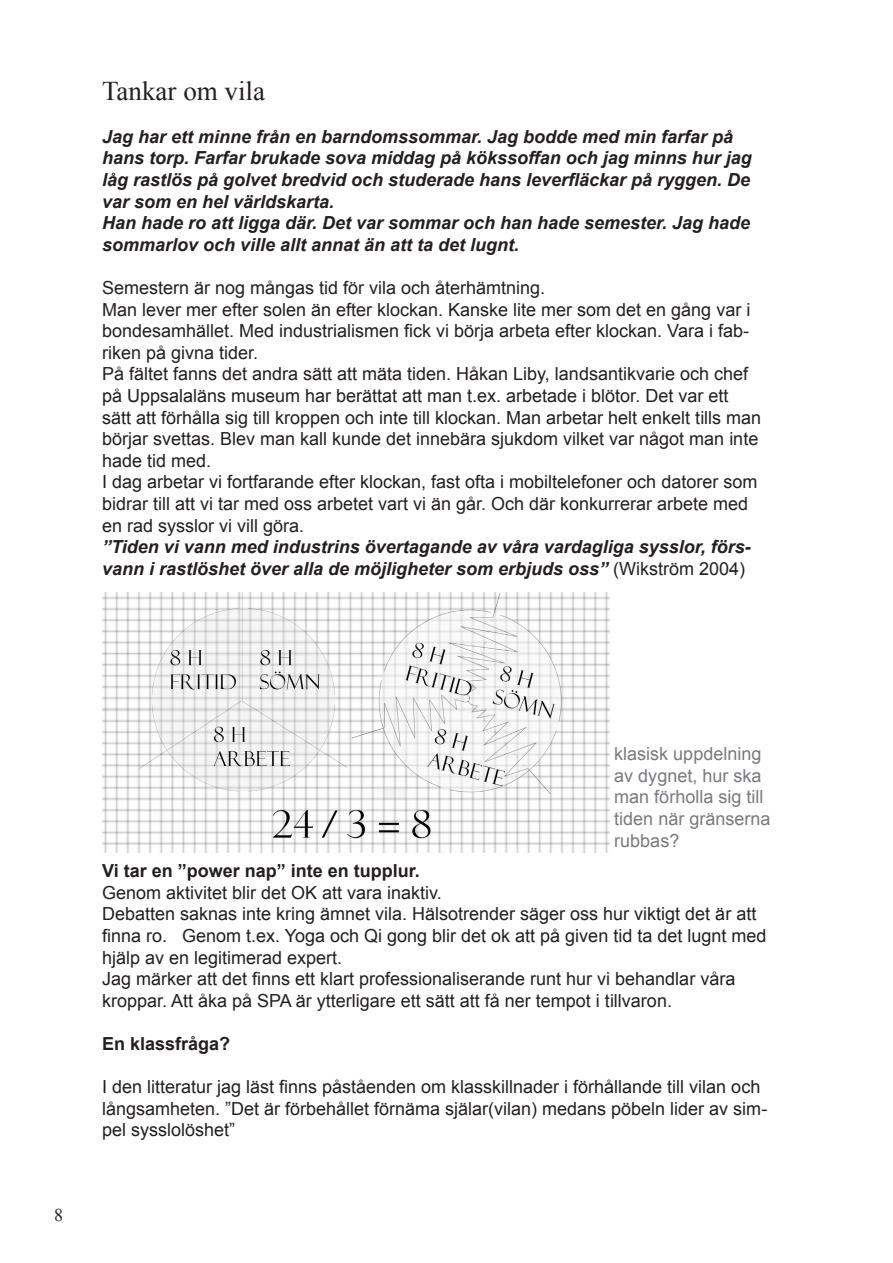
<style>
.page{position:relative;width:893px;height:1263px;background:#fff}
.page>*{position:absolute;margin:0;border:0;box-sizing:border-box;transform-origin:0 0}
.t1{font:27px "Times New Roman";color:#231f20}
.t2{font:18px/21.6px "Arial";color:#231f20}
.t3{font:italic 700 18px/21.6px "Arial";color:#231f20}
.t4{font:18px/21.6px "Arial";color:#787a7d}
.t5{font:700 18px "Arial";color:#231f20}
.s1{font-weight:400;font-style:normal}
</style>
<div class="page">
<img style="left:102px;top:592px;width:507px;height:260px">
<h1 class="t1" style="left:102px;top:72px;width:165px">Tankar om vila</h1>
<p class="t3" style="left:102px;top:126px;width:651px">Jag har ett minne från en barndomssommar. Jag bodde med min farfar på hans torp. Farfar brukade sova middag på kökssoffan och jag minns hur jag låg rastlös på golvet bredvid och studerade hans leverfläckar på ryggen. De var som en hel världskarta.<br>Han hade ro att ligga där. Det var sommar och han hade semester. Jag hade sommarlov och ville allt annat än att ta det lugnt.</p>
<p class="t2" style="left:102px;top:277px;width:661px">Semestern är nog mångas tid för vila och återhämtning.<br>Man lever mer efter solen än efter klockan. Kanske lite mer som det en gång var i bondesamhället. Med industrialismen fick vi börja arbeta efter klockan. Vara i fab&shy;riken på givna tider.<br>På fältet fanns det andra sätt att mäta tiden. Håkan Liby, landsantikvarie och chef på Uppsalaläns museum har berättat att man t.ex. arbetade i blötor. Det var ett sätt att förhålla sig till kroppen och inte till klockan. Man arbetar helt enkelt tills man börjar svettas. Blev man kall kunde det innebära sjukdom vilket var något man inte hade tid med.<br>I dag arbetar vi fortfarande efter klockan, fast ofta i mobiltelefoner och datorer som bidrar till att vi tar med oss arbetet vart vi än går. Och där konkurrerar arbete med en rad sysslor vi vill göra.</p>
<p class="t3" style="left:102px;top:537px;width:651px">”Tiden vi vann med industrins övertagande av våra vardagliga sysslor, förs&shy;vann i rastlöshet över alla de möjligheter som erbjuds oss” <span class="s1">(Wikström 2004)</span></p>
<p class="t4" style="left:614px;top:743px;width:158px">klasisk uppdelning av dygnet, hur ska man förholla sig till tiden när gränserna rubbas?</p>
<p class="t5" style="left:102px;top:859px;width:319px">Vi tar en ”power nap” inte en tupplur.</p>
<p class="t2" style="left:102px;top:882px;width:666px">Genom aktivitet blir det OK att vara inaktiv.<br>Debatten saknas inte kring ämnet vila. Hälsotrender säger oss hur viktigt det är att finna ro. Genom t.ex. Yoga och Qi gong blir det ok att på given tid ta det lugnt med hjälp av en legitimerad expert.<br>Jag märker att det finns ett klart professionaliserande runt hur vi behandlar våra kroppar. Att åka på SPA är ytterligare ett sätt att få ner tempot i tillvaron.</p>
<p class="t5" style="left:102px;top:1032px;width:130px">En klassfråga?</p>
<p class="t2" style="left:102px;top:1076px;width:667px">I den litteratur jag läst finns påståenden om klasskillnader i förhållande till vilan och långsamheten. ”Det är förbehållet förnäma själar(vilan) medans pöbeln lider av sim&shy;pel sysslolöshet”</p>
</div>
